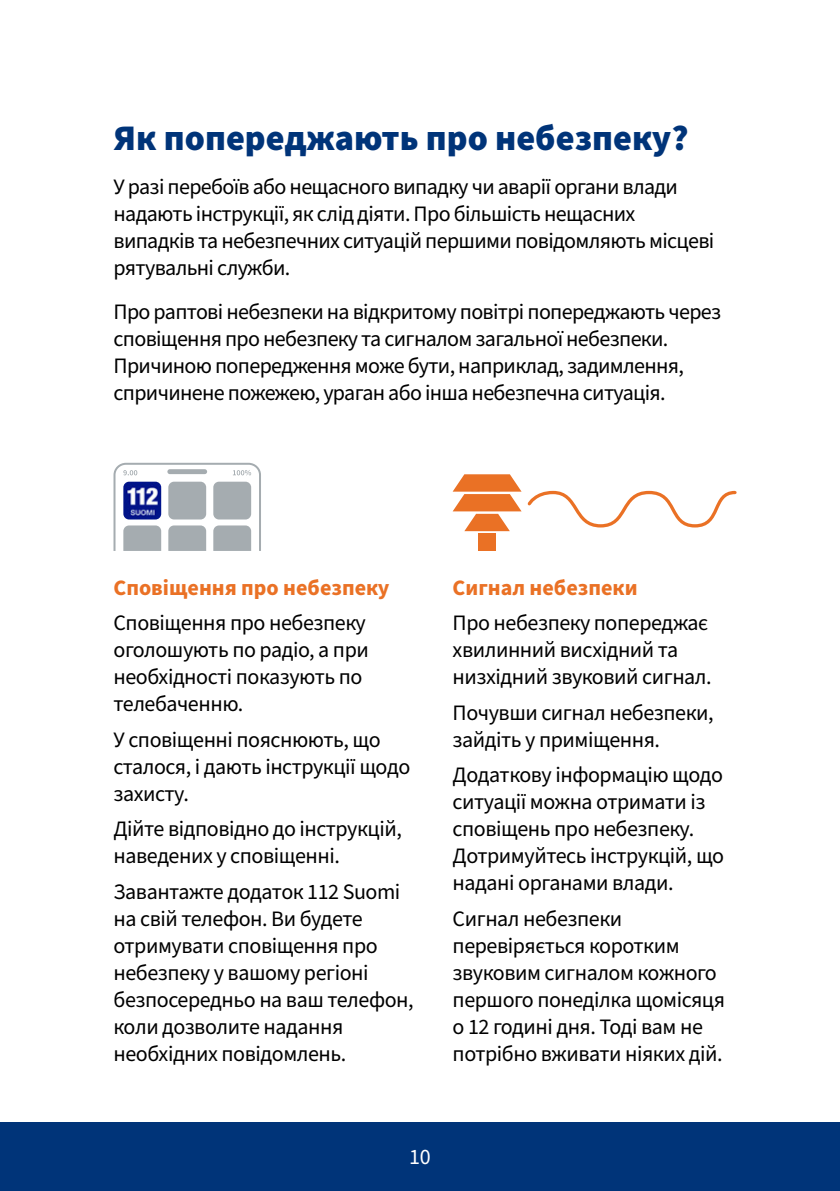
<style>
.page{position:relative;width:840px;height:1191px;background:#fff}
.page>*{position:absolute;margin:0;border:0;box-sizing:border-box;transform-origin:0 0}
.otsikko_h1{font:900 36px "Source Sans Pro";color:#003479}
.leipis_p{font:22px/27px "Source Sans Pro";letter-spacing:-.02em;color:#000}
.listan_otsikko_h2{font:700 22px "Source Sans Pro";color:#ea7125}
.t1{font:22px "Source Sans Pro";color:#fff}
</style>
<div class="page">
<div style="left:478px;top:533px;width:17px;height:18px;background:#ea7125"></div>
<svg style="left:452px;top:474px;width:285px;height:57px"></svg>
<svg style="left:113px;top:462px;width:148px;height:89px"></svg>
<div style="left:0;top:1123px;width:839px;height:68px;background:#003479"></div>
<h1 class="otsikko_h1" style="left:113px;top:113px;width:576px">Як попереджають про небезпеку?</h1>
<p class="leipis_p" style="left:113px;top:174px;width:602px">У разі перебоїв або нещасного випадку чи аварії органи влади надають інструкції, як слід діяти. Про більшість нещасних випадків та небезпечних ситуацій першими повідомляють місцеві рятувальні служби.</p>
<p class="leipis_p" style="left:113px;top:299px;width:609px">Про раптові небезпеки на відкритому повітрі попереджають через сповіщення про небезпеку та сигналом загальної небезпеки.<br>Причиною попередження може бути, наприклад, задимлення, спричинене пожежею, ураган або інша небезпечна ситуація.</p>
<h2 class="listan_otsikko_h2" style="left:113px;top:572px;width:277px">Сповіщення про небезпеку</h2>
<p class="leipis_p" style="left:113px;top:610px;width:257px">Сповіщення про небезпеку оголошують по радіо, а при необхідності показують по телебаченню.</p>
<p class="leipis_p" style="left:113px;top:726px;width:298px">У сповіщенні пояснюють, що сталося, і дають інструкції щодо захисту.</p>
<p class="leipis_p" style="left:113px;top:816px;width:290px">Дійте відповідно до інструкцій, наведених у сповіщенні.</p>
<p class="leipis_p" style="left:113px;top:878px;width:301px">Завантажте додаток 112 Suomi на свій телефон. Ви будете отримувати сповіщення про небезпеку у вашому регіоні безпосередньо на ваш телефон, коли дозволите надання необхідних повідомлень.</p>
<h2 class="listan_otsikko_h2" style="left:452px;top:572px;width:186px">Сигнал небезпеки</h2>
<p class="leipis_p" style="left:452px;top:610px;width:260px">Про небезпеку попереджає хвилинний висхідний та низхідний звуковий сигнал.</p>
<p class="leipis_p" style="left:452px;top:699px;width:262px">Почувши сигнал небезпеки, зайдіть у приміщення.</p>
<p class="leipis_p" style="left:452px;top:762px;width:273px">Додаткову інформацію щодо ситуації можна отримати із сповіщень про небезпеку.<br>Дотримуйтесь інструкцій, що надані органами влади.</p>
<p class="leipis_p" style="left:452px;top:905px;width:274px">Сигнал небезпеки перевіряється коротким звуковим сигналом кожного першого понеділка щомісяця о 12 годині дня. Тоді вам не потрібно вживати ніяких дій.</p>
<p class="t1" style="left:409px;top:1141px;width:23px">10</p>
</div>
